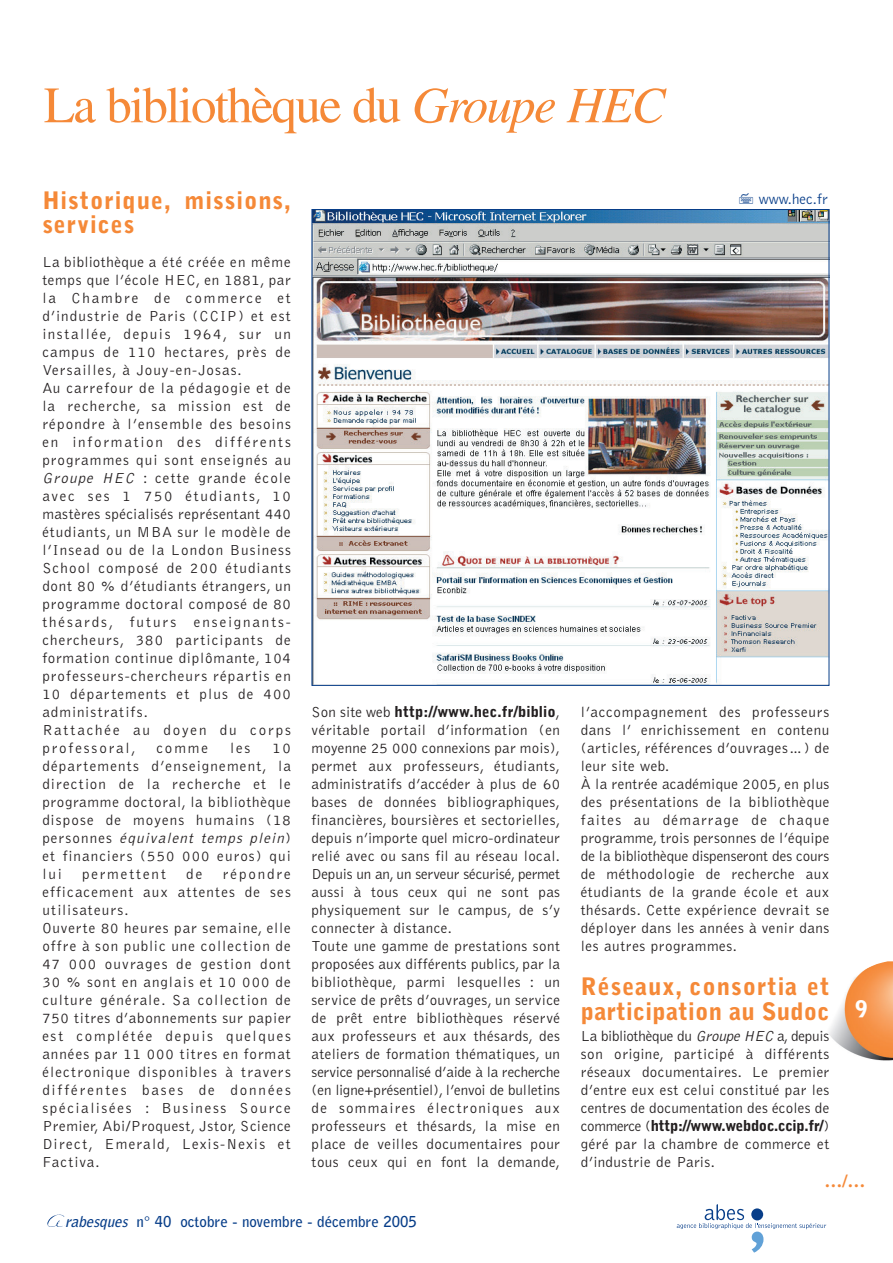
<style>
.page{position:relative;width:893px;height:1263px;background:#fff}
.page>*{position:absolute;margin:0;border:0;box-sizing:border-box;transform-origin:0 0}
.t1{font:51px "Times";letter-spacing:-.035em;color:#f58938}
.t2{font:900 24px/25.5px "Bell Gothic";letter-spacing:.015em;color:#f58938}
.t3{font:900 24px/24px "Bell Gothic";letter-spacing:.04em;color:#f58938}
.t4{font:900 22.5px "Bell Gothic";color:#fff}
.t5{font:700 18px "Times";color:#f58938}
.t6{font:300 15px/18px "Bell Gothic";letter-spacing:.04em;color:#231f20;text-align:justify}
.t7{font:300 15px/18px "Bell Gothic";letter-spacing:.075em;color:#231f20}
.t8{font:700 15px "Bell Gothic";color:#083e89}
.t9{font:300 15px "Bell Gothic";letter-spacing:.125em;color:#231f20}
.t10{font:300 15px "Bell Gothic";color:#083e89}
.s1{font-style:italic}
.s2{font-weight:900}
</style>
<div class="page">
<img style="left:829px;top:961px;width:63px;height:100px">
<svg style="left:47px;top:1214px;width:18px;height:13px"></svg>
<svg style="left:676px;top:1204px;width:150px;height:49px"></svg>
<img style="left:313px;top:211px;width:514px;height:473px">
<h1 class="t1" style="left:44px;top:75px;width:623px">La bibliothèque du <span class="s1">Groupe HEC</span></h1>
<h2 class="t3" style="left:42px;top:190px;width:250px">Historique, missions, services</h2>
<p class="t7" style="left:42px;top:254px;width:250px">La bibliothèque a été créée en même temps que l’école HEC, en 1881, par la Chambre de commerce et d’industrie de Paris (CCIP) et est installée, depuis 1964, sur un campus de 110 hectares, près de<br>Versailles, à Jouy-en-Josas.<br>Au carrefour de la pédagogie et de la recherche, sa mission est de répondre à l’ensemble des besoins en information des différents programmes qui sont enseignés au<br><span class="s1">Groupe HEC</span> : cette grande école avec ses 1 750 étudiants, 10 mastères spécialisés représentant 440 étudiants, un MBA sur le modèle de l’Insead ou de la London Business<br>School composé de 200 étudiants dont 80 % d’étudiants étrangers, un programme doctoral composé de 80 thésards, futurs enseignants&shy;chercheurs, 380 participants de formation continue diplômante, 104 professeurs-chercheurs répartis en<br>10 départements et plus de 400 administratifs.<br>Rattachée au doyen du corps professoral,</p>
<p class="t6" style="left:156px;top:740px;width:53px">comme</p>
<p class="t6" style="left:230px;top:740px;width:22px">les</p>
<p class="t6" style="left:42px;top:740px;width:250px;text-indent:230px">10 départements d’enseignement, la direction de la recherche et le programme doctoral, la bibliothèque dispose de moyens humains (18 p e r s o n n e s <span class="s1">équivalent temps plein</span>) et financiers (550 000 euros) qui lui</p>
<p class="t7" style="left:42px;top:866px;width:250px;text-indent:180px">répondre efficacement aux attentes de ses utilisateurs.<br>Ouverte 80 heures par semaine, elle offre à son public une collection de<br>47 000 ouvrages de gestion dont<br>30 % sont en anglais et 10 000 de culture générale. Sa collection de<br>750 titres d’abonnements sur papier est complétée depuis quelques années par 11 000 titres en format électronique disponibles à travers différentes bases de données spécialisées : Business Source<br>Premier, Abi/Proquest, Jstor, Science<br>Direct, Emerald, Lexis-Nexis et<br>Factiva.</p>
<p class="t9" style="left:82px;top:868px;width:85px">permettent</p>
<p class="t6" style="left:186px;top:866px;width:18px">de</p>
<p class="t10" style="left:758px;top:194px;width:71px">www.hec.fr</p>
<p class="t6" style="left:311px;top:704px;width:250px;text-align:left">Son site web <span class="s2">http://www.hec.fr/biblio</span>, véritable portail d’information (en moyenne 25 000 connexions par mois), permet aux professeurs, étudiants, administratifs d’accéder à plus de 60 bases de données bibliographiques, financières, boursières et sectorielles, depuis n’importe quel micro-ordinateur relié avec ou sans fil au réseau local.<br>Depuis un an, un serveur sécurisé, permet aussi à tous ceux qui ne sont pas physiquement sur le campus, de s’y connecter à distance.<br>Toute une gamme de prestations sont proposées aux différents publics, par la bibliothèque, parmi lesquelles : un service de prêts d’ouvrages, un service de prêt entre bibliothèques réservé aux professeurs et aux thésards, des ateliers de formation thématiques, un service personnalisé d’aide à la recherche (en ligne+présentiel), l’envoi de bulletins de sommaires électroniques aux professeurs et thésards, la mise en place de veilles documentaires pour tous ceux qui en font la demande,</p>
<p class="t6" style="left:580px;top:704px;width:250px;text-align:left">l’accompagnement des professeurs dans l’ enrichissement en contenu (articles, références d’ouvrages…) de leur site web.<br>À la rentrée académique 2005, en plus des présentations de la bibliothèque faites au démarrage de chaque programme, trois personnes de l’équipe de la bibliothèque dispenseront des cours de méthodologie de recherche aux étudiants de la grande école et aux thésards. Cette expérience devrait se déployer dans les années à venir dans les autres programmes.</p>
<h2 class="t2" style="left:580px;top:975px;width:250px">Réseaux, consortia et participation au Sudoc</h2>
<p class="t6" style="left:580px;top:1028px;width:250px">La bibliothèque du <span class="s1">Groupe HEC</span>a, depuis son origine, participé à différents réseaux documentaires. Le premier d’entre eux est celui constitué par les centres de documentation des écoles de commerce (<span class="s2">http://www.webdoc.ccip.fr/</span>) géré par la chambre de commerce et d’industrie de Paris.</p>
<p class="t5" style="left:824px;top:1170px;width:43px">…/…</p>
<h3 class="t4" style="left:855px;top:1001px;width:14px">9</h3>
<p class="t8" style="left:65px;top:1216px;width:353px"><span class="s1">rabesques</span> n° 40 octobre - novembre - décembre 2005</p>
</div>
